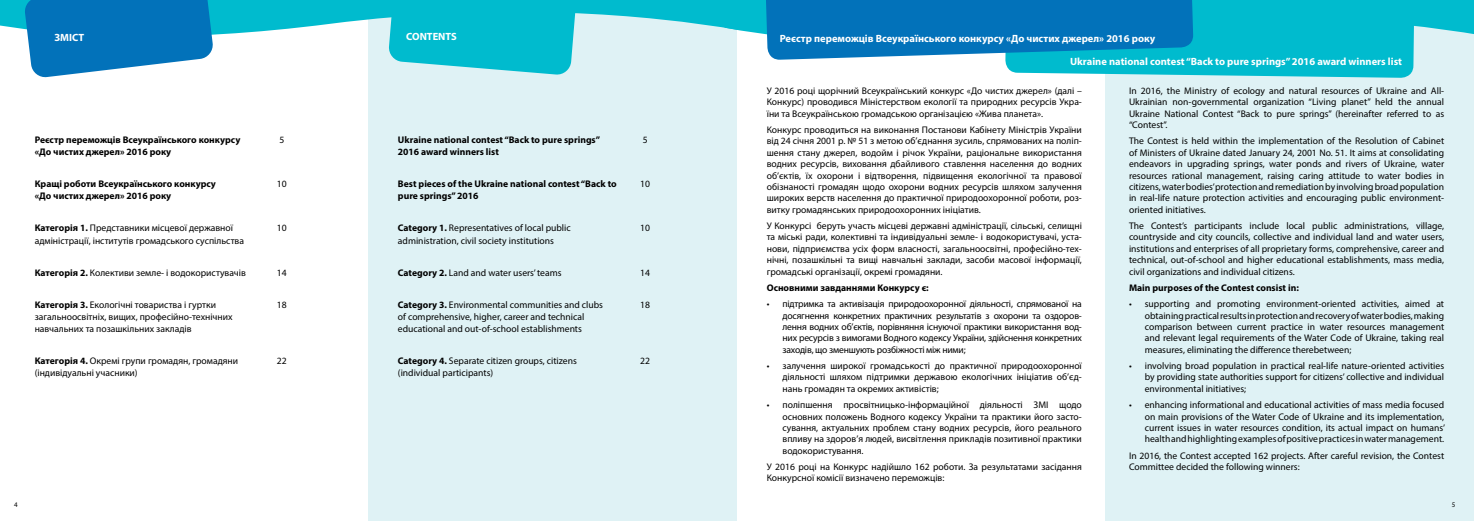
<style>
.page{position:relative;width:1474px;height:521px;background:#fff}
.page>*{position:absolute;margin:0;border:0;box-sizing:border-box;transform-origin:0 0}
.t1{font:700 10.5px/22.8px "Myriad Pro";color:#fff}
.t2{font:9.62px/11.4px "Myriad Pro";color:#000;text-align:justify}
.t3{font:700 9.62px/12.2px "Myriad Pro";color:#000}
.t4{font:7px "Myriad Pro";color:#000}
.s1{font-weight:700}
</style>
<div class="page">
<div style="left:368px;top:0;width:369px;height:521px;background:#dff2f5"></div>
<div style="left:1105px;top:0;width:368px;height:521px;background:#dff2f5"></div>
<svg style="left:0;top:0;width:724px;height:35px;fill:#00bbce"></svg>
<svg style="left:724px;top:0;width:749px;height:34px;background:#19c1d2"></svg>
<svg style="left:24px;top:0;width:189px;height:78px;background:#2787c4"></svg>
<svg style="left:388px;top:0;width:188px;height:75px;background:#19c1d2"></svg>
<svg style="left:1005px;top:0;width:409px;height:78px;background:#0dbed0"></svg>
<svg style="left:765px;top:0;width:428px;height:60px;background:#0b7cbe"></svg>
<p class="t1" style="left:55px;top:25px;width:31px">ЗМІСТ</p>
<p class="t1" style="left:406px;top:25px;width:52px">CONTENTS</p>
<p class="t1" style="left:1070px;top:27px;width:333px;text-indent:-290px">Реєстр переможців Всеукраїнського конкурсу «До чистих джерел» 2016 року<br>Ukraine national contest “Back to pure springs” 2016 award winners list</p>
<p class="t3" style="left:35px;top:133px;width:207px">Реєстр переможців Всеукраїнського конкурсу «До чистих джерел» 2016 року</p>
<p class="t2" style="left:279px;top:134px;width:6px">5</p>
<p class="t3" style="left:35px;top:177px;width:183px">Кращі роботи Всеукраїнського конкурсу «До чистих джерел» 2016 року</p>
<p class="t2" style="left:277px;top:178px;width:11px">10</p>
<p class="t2" style="left:35px;top:222px;width:211px;line-height:12.2px"><span class="s1">Категорія 1.</span> Представники місцевої державної адміністрації, інститутів громадського суспільства</p>
<p class="t2" style="left:277px;top:222px;width:11px">10</p>
<p class="t2" style="left:35px;top:266px;width:213px"><span class="s1">Категорія 2.</span> Колективи земле- і водокористувачів</p>
<p class="t2" style="left:277px;top:266px;width:11px">14</p>
<p class="t2" style="left:35px;top:298px;width:199px;line-height:12.2px;text-align:left"><span class="s1">Категорія 3.</span> Екологічні товариства і гуртки загальноосвітніх, вищих, професійно-технічних навчальних та позашкільних закладів</p>
<p class="t2" style="left:277px;top:298px;width:11px">18</p>
<p class="t2" style="left:35px;top:355px;width:205px;line-height:12.2px"><span class="s1">Категорія 4.</span> Окремі групи громадян, громадяни (індивідуальні учасники)</p>
<p class="t2" style="left:277px;top:355px;width:11px">22</p>
<p class="t3" style="left:398px;top:133px;width:204px">Ukraine national contest “Back to pure springs”<br>2016 award winners list</p>
<p class="t2" style="left:642px;top:134px;width:6px">5</p>
<p class="t3" style="left:398px;top:177px;width:220px">Best pieces of the Ukraine national contest “Back to pure springs” 2016</p>
<p class="t2" style="left:640px;top:178px;width:11px">10</p>
<p class="t2" style="left:398px;top:222px;width:174px;line-height:12.2px"><span class="s1">Category 1.</span> Representatives of local public administration, civil society institutions</p>
<p class="t2" style="left:640px;top:222px;width:11px">10</p>
<p class="t2" style="left:398px;top:266px;width:165px"><span class="s1">Category 2.</span> Land and water users’ teams</p>
<p class="t2" style="left:640px;top:266px;width:11px">14</p>
<p class="t2" style="left:398px;top:298px;width:207px;line-height:12.2px;text-align:left"><span class="s1">Category 3.</span> Environmental communities and clubs of comprehensive, higher, career and technical educational and out-of-school establishments</p>
<p class="t2" style="left:640px;top:298px;width:11px">18</p>
<p class="t2" style="left:398px;top:355px;width:180px;line-height:12.2px"><span class="s1">Category 4.</span> Separate citizen groups, citizens (individual participants)</p>
<p class="t2" style="left:640px;top:355px;width:11px">22</p>
<p class="t2" style="left:766px;top:85px;width:317px">У 2016 році щорічний Всеукраїнський конкурс «До чистих джерел» (далі – Конкурс) проводився Міністерством екології та природних ресурсів Укра&shy;їни та Всеукраїнською громадською організацією «Жива планета».</p>
<p class="t2" style="left:766px;top:124px;width:317px">Конкурс проводиться на виконання Постанови Кабінету Міністрів України від 24 січня 2001 р. № 51 з метою об’єднання зусиль, спрямованих на поліп&shy;шення стану джерел, водойм і річок України, раціональне використання водних ресурсів, виховання дбайливого ставлення населення до водних об’єктів, їх охорони і відтворення, підвищення екологічної та правової обізнаності громадян щодо охорони водних ресурсів шляхом залучення широких верств населення до практичної природоохоронної роботи, роз&shy;витку громадянських природоохоронних ініціатив.</p>
<p class="t2" style="left:766px;top:220px;width:317px">У Конкурсі беруть участь місцеві державні адміністрації, сільські, селищні та міські ради, колективні та індивідуальні земле- і водокористувачі, уста&shy;нови, підприємства усіх форм власності, загальноосвітні, професійно-тех&shy;нічні, позашкільні та вищі навчальні заклади, засоби масової інформації, громадські організації, окремі громадяни.</p>
<p class="t3" style="left:766px;top:281px;width:163px">Основними завданнями Конкурсу є:</p>
<p class="t2" style="left:782px;top:298px;width:301px;text-indent:-16px">• підтримка та активізація природоохоронної діяльності, спрямованої на досягнення конкретних практичних результатів з охорони та оздоров&shy;лення водних об’єктів, порівняння існуючої практики використання вод&shy;них ресурсів з вимогами Водного кодексу України, здійснення конкретних заходів, що зменшують розбіжності між ними;</p>
<p class="t2" style="left:782px;top:360px;width:301px;text-indent:-16px">• залучення широкої громадськості до практичної природоохоронної діяльності шляхом підтримки державою екологічних ініціатив об’єд&shy;нань громадян та окремих активістів;</p>
<p class="t2" style="left:782px;top:399px;width:301px;text-indent:-16px">• поліпшення просвітницько-інформаційної діяльності ЗМІ щодо основних положень Водного кодексу України та практики його засто&shy;сування, актуальних проблем стану водних ресурсів, його реального впливу на здоров’я людей, висвітлення прикладів позитивної практики водокористування.</p>
<p class="t2" style="left:766px;top:461px;width:316px">У 2016 році на Конкурс надійшло 162 роботи. За результатами засідання<br>Конкурсної комісії визначено переможців:</p>
<p class="t2" style="left:1129px;top:85px;width:317px">In 2016, the Ministry of ecology and natural resources of Ukraine and All-Ukrainian non-governmental organization “Living planet” held the annual Ukraine National Contest “Back to pure springs” (hereinafter referred to as “Contest”.</p>
<p class="t2" style="left:1129px;top:135px;width:317px">The Contest is held within the implementation of the Resolution of Cabinet of Ministers of Ukraine dated January 24, 2001 No. 51. It aims at consolidating endeavors in upgrading springs, water ponds and rivers of Ukraine, water resources rational management, raising caring attitude to water bodies in citizens, water bodies’protection and remediation by involving broad population in real-life nature protection activities and encouraging public environment&shy;oriented initiatives.</p>
<p class="t2" style="left:1129px;top:220px;width:317px">The Contest’s participants include local public administrations, village, countryside and city councils, collective and individual land and water users, institutions and enterprises of all proprietary forms, comprehensive, career and technical, out-of-school and higher educational establishments, mass media, civil organizations and individual citizens.</p>
<p class="t3" style="left:1129px;top:281px;width:171px">Main purposes of the Contest consist in:</p>
<p class="t2" style="left:1144px;top:298px;width:301px;text-indent:-16px">• supporting and promoting environment-oriented activities, aimed at obtaining practical results in protection and recovery of water bodies, making comparison between current practice in water resources management and relevant legal requirements of the Water Code of Ukraine, taking real measures, eliminating the difference therebetween;</p>
<p class="t2" style="left:1144px;top:360px;width:301px;text-indent:-16px">• involving broad population in practical real-life nature-oriented activities by providing state authorities support for citizens’ collective and individual environmental initiatives;</p>
<p class="t2" style="left:1144px;top:399px;width:302px;text-indent:-16px">• enhancing informational and educational activities of mass media focused on main provisions of the Water Code of Ukraine and its implementation, current issues in water resources condition, its actual impact on humans’ health and highlighting examples of positive practices in water management.</p>
<p class="t2" style="left:1129px;top:449px;width:317px">In 2016, the Contest accepted 162 projects. After careful revision, the Contest<br>Committee decided the following winners:</p>
<p class="t4" style="left:14px;top:500px;width:5px">4</p>
<p class="t4" style="left:1451px;top:500px;width:5px">5</p>
</div>
